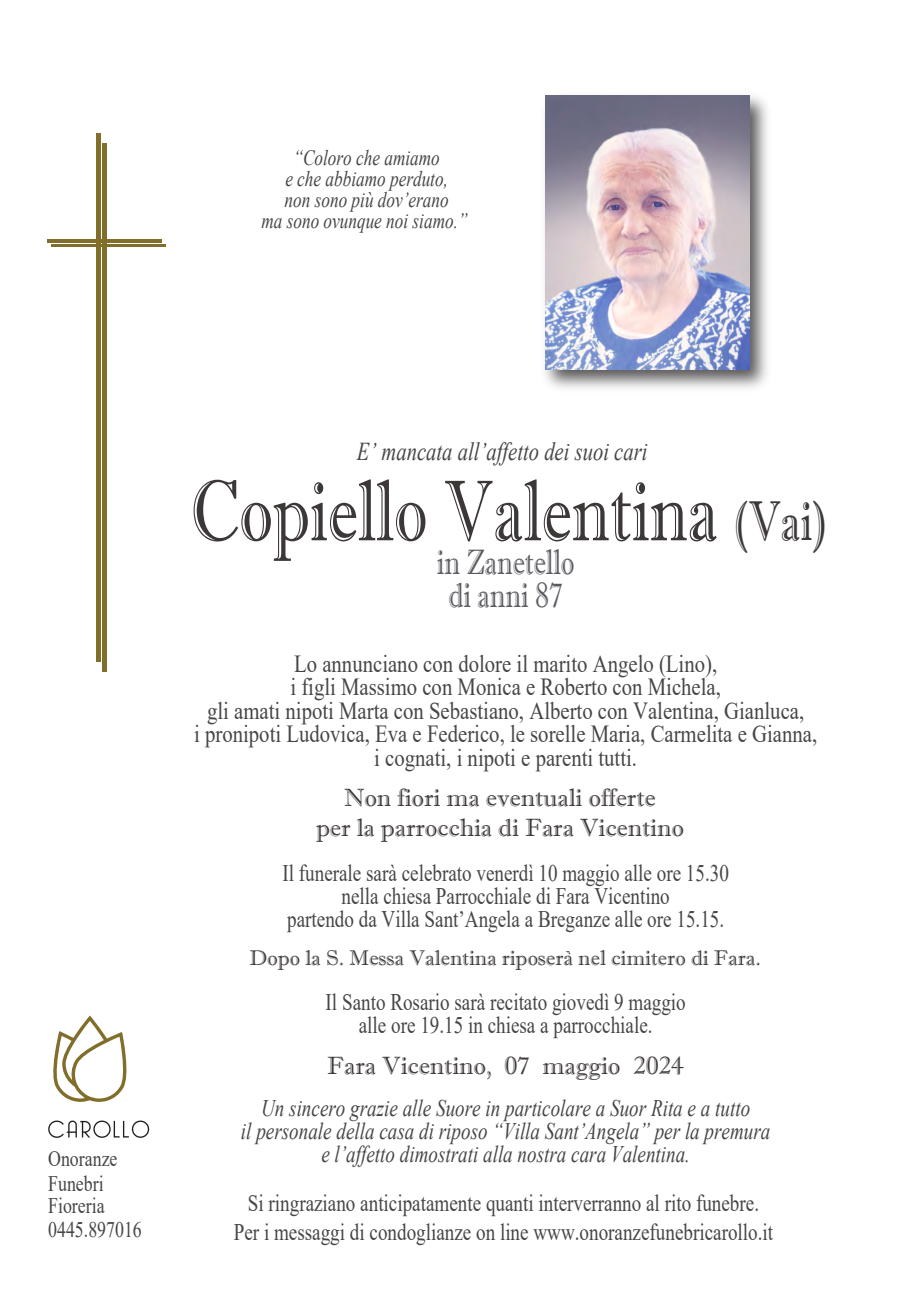
<style>
.page{position:relative;width:912px;height:1290px;background:#fff}
.page>*{position:absolute;margin:0;border:0;box-sizing:border-box;transform-origin:0 0}
.t1{font:86.25px "Imprint MT Shadow";color:#3d3838;scale:.77 1}
.t2{font:35.38px "Imprint MT Shadow";color:#5a5b61;scale:.77 1}
.t3{font:italic 25.62px "Times New Roman";color:#454646;scale:.8 1}
.t4{font:25px/30px "Imprint MT Shadow";color:#3d3838;text-align:center}
.t5{font:24.5px/23.6px "Times New Roman";color:#454646;text-align:center;scale:.85 1}
.t6{font:23.75px/22.9px "Times New Roman";color:#454646;text-align:center;scale:.8 1}
.t7{font:italic 23.75px/22.9px "Times New Roman";color:#454646;text-align:center;scale:.8 1}
.t8{font:22.25px/21.6px "Times New Roman";color:#454646;scale:.8 1}
.t9{font:italic 21.75px/21px "Times New Roman";color:#454646;text-align:center;scale:.79 1}
.t10{font:21.25px "Imprint MT Shadow";color:#3d3838}
.s1{font-size:56.25px}
</style>
<div class="page">
<svg style="left:53px;top:1015px;width:74px;height:87px"></svg>
<svg style="left:48px;top:1121px;width:101px;height:17px"></svg>
<hr style="left:102px;top:143px;width:4px;height:529px;background:#816e2a">
<hr style="left:51px;top:245px;width:115px;height:2px;background:#816e2a">
<hr style="left:96px;top:133px;width:4px;height:529px;background:#816e2a">
<hr style="left:47px;top:239px;width:114px;height:3px;background:#816e2a">
<img style="left:544px;top:95px;width:224px;height:294px">
<img style="left:545px;top:96px;width:204px;height:274px">
<p class="t9" style="left:261px;top:147px;width:262px">“Coloro che amiamo<br>e che abbiamo perduto,<br>non sono più dov’erano<br>ma sono ovunque noi siamo.”</p>
<p class="t8" style="left:48px;top:1147px;width:88px">Onoranze</p>
<p class="t8" style="left:48px;top:1172px;width:72px">Funebri<br>Fioreria</p>
<p class="t8" style="left:48px;top:1218px;width:118px">0445.897016</p>
<p class="t3" style="left:357px;top:433px;width:365px">E’ mancata all’affetto dei suoi cari</p>
<h1 class="t1" style="left:191px;top:460px;width:826px">Copiello Valentina <span class="s1">(Vai)</span></h1>
<h2 class="t2" style="left:437px;top:541px;width:180px">in Zanetello</h2>
<h2 class="t2" style="left:448px;top:574px;width:150px">di anni 87</h2>
<p class="t5" style="left:194px;top:651px;width:734px">Lo annunciano con dolore il marito Angelo (Lino),<br>i figli Massimo con Monica e Roberto con Michela,<br>gli amati nipoti Marta con Sebastiano, Alberto con Valentina, Gianluca,<br>i pronipoti Ludovica, Eva e Federico, le sorelle Maria, Carmelita e Gianna, i cognati, i nipoti e parenti tutti.</p>
<p class="t4" style="left:316px;top:783px;width:369px">Non fiori ma eventuali offerte<br>per la parrocchia di Fara Vicentino</p>
<p class="t6" style="left:282px;top:861px;width:559px">Il funerale sarà celebrato venerdì 10 maggio alle ore 15.30 nella chiesa Parrocchiale di Fara Vicentino<br>partendo da Villa Sant’Angela a Breganze alle ore 15.15.</p>
<p class="t10" style="left:249px;top:946px;width:512px">Dopo la S. Messa Valentina riposerà nel cimitero di Fara.</p>
<p class="t6" style="left:325px;top:990px;width:451px">Il Santo Rosario sarà recitato giovedì 9 maggio alle ore 19.15 in chiesa a parrocchiale.</p>
<p class="t4" style="left:327px;top:1051px;width:358px">Fara Vicentino, 07 maggio 2024</p>
<p class="t7" style="left:241px;top:1096px;width:663px">Un sincero grazie alle Suore in particolare a Suor Rita e a tutto<br>il personale della casa di riposo “Villa Sant’Angela” per la premura e l’affetto dimostrati alla nostra cara Valentina.</p>
<p class="t6" style="left:248px;top:1191px;width:640px">Si ringraziano anticipatamente quanti interverranno al rito funebre.</p>
<p class="t6" style="left:234px;top:1220px;width:675px">Per i messaggi di condoglianze on line www.onoranzefunebricarollo.it</p>
</div>
